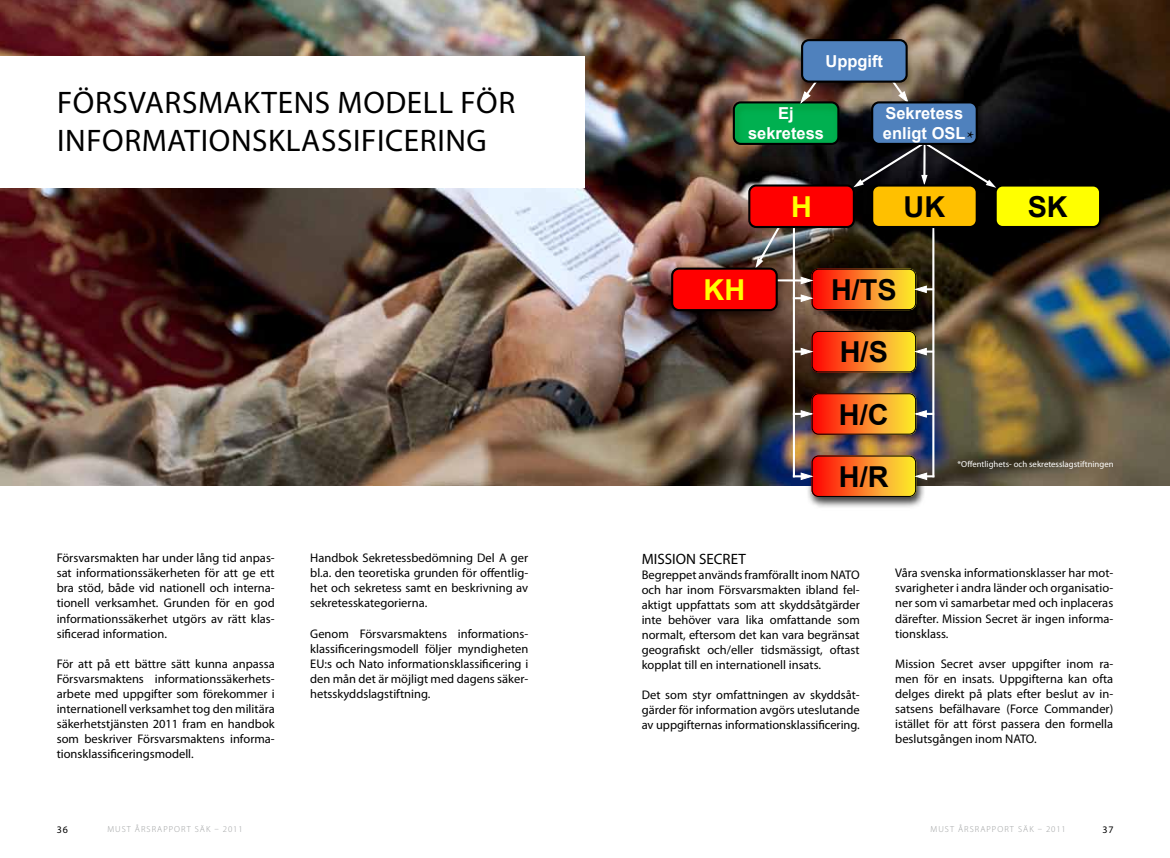
<style>
.page{position:relative;width:1170px;height:858px;background:#fff}
.page>*{position:absolute;margin:0;border:0;box-sizing:border-box;transform-origin:0 0}
.t1{font:31.25px/37.5px "Myriad Pro";letter-spacing:.02em;color:#000}
.t2{font:700 28.88px/62.2px "Arial";color:#000}
.t3{font:700 28.88px "Arial";color:#ff0}
.t4{font:18.75px "Minion Pro";color:#000}
.t5{font:700 16.5px/19.8px "Arial";color:#fff;text-align:center}
.t6{font:15px "Myriad Pro";color:#000}
.t7{font:12.5px/15px "Myriad Pro";color:#000;text-align:justify}
.t8{font:10px "Myriad Pro";color:#000}
.t9{font:300 8.75px "Myriad Pro";letter-spacing:.12em;color:#9c9e9f}
.t10{font:8.75px "Myriad Pro";color:#fff}
</style>
<div class="page">
<img style="left:0;top:0;width:1169px;height:485px">
<img style="left:725px;top:95px;width:125px;height:64px">
<div style="left:732px;top:101px;width:107px;height:44px;border:2px solid #000;border-radius:7px"></div>
<img style="left:741px;top:180px;width:370px;height:61px">
<div style="left:995px;top:185px;width:104px;height:42px;background:#ff0;border-radius:7px"></div>
<div style="left:994px;top:184px;width:106px;height:44px;border:2px solid #000;border-radius:7px"></div>
<img style="left:802px;top:310px;width:127px;height:197px">
<svg style="left:799px;top:95px;width:19px;height:10px"></svg>
<svg style="left:889px;top:95px;width:20px;height:1px"></svg>
<img style="left:794px;top:34px;width:124px;height:61px">
<div style="left:802px;top:40px;width:104px;height:42px;background:#4f81bd;border-radius:7px"></div>
<div style="left:801px;top:39px;width:106px;height:44px;border:2px solid #000;border-radius:7px"></div>
<svg style="left:853px;top:140px;width:143px;height:48px;background:#1b1b1e"></svg>
<hr style="left:792px;top:227px;width:3px;height:249px;background:#fff">
<hr style="left:932px;top:227px;width:2px;height:249px;background:#fff">
<svg style="left:793px;top:455px;width:140px;height:42px;background:#d1783c"></svg>
<svg style="left:795px;top:393px;width:138px;height:41px;background:#c36a30"></svg>
<svg style="left:795px;top:331px;width:138px;height:41px;background:#cb6d2b"></svg>
<img style="left:755px;top:224px;width:178px;height:86px">
<div style="left:872px;top:185px;width:104px;height:42px;background:#ffc000;border-radius:7px"></div>
<div style="left:871px;top:184px;width:106px;height:44px;border:2px solid #000;border-radius:7px"></div>
<img style="left:864px;top:96px;width:124px;height:62px">
<div style="left:872px;top:102px;width:104px;height:42px;background:#4f81bd;border-radius:7px"></div>
<div style="left:871px;top:101px;width:106px;height:44px;border:2px solid #000;border-radius:7px"></div>
<img style="left:664px;top:262px;width:125px;height:62px">
<div style="left:672px;top:268px;width:104px;height:42px;background:#f00;border-radius:7px"></div>
<div style="left:671px;top:267px;width:106px;height:44px;border:2px solid #000;border-radius:7px"></div>
<div style="left:749px;top:185px;width:104px;height:42px;background:#f00;border-radius:7px"></div>
<div style="left:748px;top:184px;width:106px;height:44px;border:2px solid #000;border-radius:7px"></div>
<div style="left:0;top:56px;width:585px;height:132px;background:#fff"></div>
<p class="t1" style="left:57px;top:84px;width:459px">FÖRSVARSMAKTENS MODELL FÖR<br>INFORMATIONSKLASSIFICERING</p>
<p class="t7" style="left:57px;top:550px;width:219px">Försvarsmakten har under lång tid anpas&shy;sat informationssäkerheten för att ge ett bra stöd, både vid nationell och interna&shy;tionell verksamhet. Grunden för en god informationssäkerhet utgörs av rätt klas&shy;sificerad information.</p>
<p class="t7" style="left:57px;top:655px;width:219px">För att på ett bättre sätt kunna anpassa Försvarsmaktens informationssäkerhets&shy;arbete med uppgifter som förekommer i internationell verksamhet tog den militära säkerhetstjänsten 2011 fram en handbok som beskriver Försvarsmaktens informa&shy;tionsklassificeringsmodell.</p>
<p class="t7" style="left:310px;top:550px;width:219px">Handbok Sekretessbedömning Del A ger bl.a. den teoretiska grunden för offentlig&shy;het och sekretess samt en beskrivning av sekretesskategorierna.</p>
<p class="t7" style="left:310px;top:625px;width:219px">Genom Försvarsmaktens informations&shy;klassificeringsmodell följer myndigheten EU:s och Nato informationsklassificering i den mån det är möjligt med dagens säker&shy;hetsskyddslagstiftning.</p>
<p class="t5" style="left:825px;top:52px;width:59px">Uppgift</p>
<p class="t5" style="left:748px;top:104px;width:77px">Ej sekretess</p>
<p class="t3" style="left:791px;top:187px;width:22px">H</p>
<p class="t5" style="left:882px;top:104px;width:84px;text-align:left">Sekretess enligt OSL</p>
<p class="t4" style="left:966px;top:125px;width:9px">*</p>
<p class="t2" style="left:903px;top:176px;width:43px">UK</p>
<p class="t2" style="left:1027px;top:176px;width:42px">SK</p>
<p class="t3" style="left:703px;top:270px;width:43px">KH</p>
<p class="t2" style="left:831px;top:259px;width:67px">H/TS<br>H/S<br>H/C<br>H/R</p>
<p class="t10" style="left:957px;top:459px;width:157px">*Offentlighets- och sekretesslagstiftningen</p>
<p class="t6" style="left:641px;top:550px;width:106px">MISSION SECRET</p>
<p class="t7" style="left:641px;top:567px;width:219px">Begreppet används framförallt inom NATO och har inom Försvarsmakten ibland fel&shy;aktigt uppfattats som att skyddsåtgärder inte behöver vara lika omfattande som normalt, eftersom det kan vara begränsat geografiskt och/eller tidsmässigt, oftast kopplat till en internationell insats.</p>
<p class="t7" style="left:641px;top:687px;width:219px">Det som styr omfattningen av skyddsåt&shy;gärder för information avgörs uteslutande av uppgifternas informationsklassificering.</p>
<p class="t7" style="left:895px;top:565px;width:219px">Våra svenska informationsklasser har mot&shy;svarigheter i andra länder och organisatio&shy;ner som vi samarbetar med och inplaceras därefter. Mission Secret är ingen informa&shy;tionsklass.</p>
<p class="t7" style="left:895px;top:655px;width:219px">Mission Secret avser uppgifter inom ra&shy;men för en insats. Uppgifterna kan ofta delges direkt på plats efter beslut av in&shy;satsens befälhavare (Force Commander) istället för att först passera den formella beslutsgången inom NATO.</p>
<p class="t8" style="left:57px;top:823px;width:13px">36</p>
<p class="t9" style="left:107px;top:824px;width:137px">MUST ÅRSRAPPORT SÄK – 2011</p>
<p class="t9" style="left:930px;top:824px;width:137px">MUST ÅRSRAPPORT SÄK – 2011</p>
<p class="t8" style="left:1102px;top:823px;width:13px">37</p>
</div>
